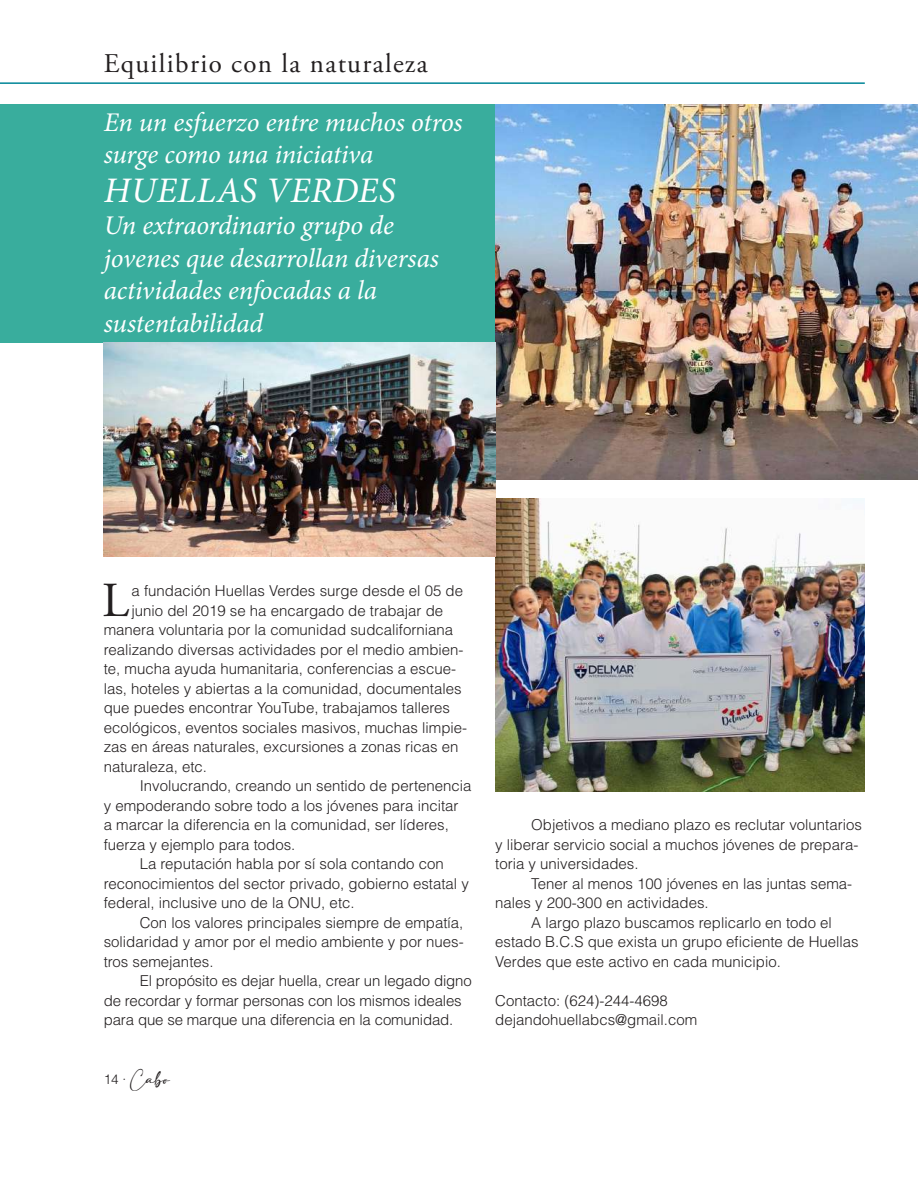
<style>
.page{position:relative;width:918px;height:1188px;background:#fff}
.page>*{position:absolute;margin:0;border:0;box-sizing:border-box;transform-origin:0 0}
.t1{font:48.9px "Adobe Garamond Pro";color:#231f20}
.t2{font:italic 36px "Minion Pro";letter-spacing:.01em;color:#fff}
.t3{font:italic 27px/32.4px "Minion Pro";letter-spacing:-.005em;color:#fff}
.t4{font:27px "Adobe Garamond Pro";letter-spacing:.05em;color:#231f20}
.t5{font:300 15px/19.5px "Helvetica LT Std";color:#231f20}
.t6{font:12px "adelia";color:#231f20}
.s1{font-family:"Helvetica LT Std";font-weight:300;font-size:13.5px}
</style>
<div class="page">
<div style="left:0;top:104px;width:548px;height:239px;background:#39ad9d"></div>
<img style="left:495px;top:104px;width:423px;height:375px">
<img style="left:495px;top:499px;width:370px;height:292px">
<img style="left:104px;top:343px;width:391px;height:213px">
<hr style="left:0;top:82px;width:865px;height:2px;background:#008597">
<h3 class="t4" style="left:104px;top:48px;width:326px">Equilibrio con la naturaleza</h3>
<h3 class="t3" style="left:104px;top:106px;width:360px">En un esfuerzo entre muchos otros surge como una iniciativa</h3>
<h2 class="t2" style="left:104px;top:166px;width:293px">HUELLAS VERDES</h2>
<h3 class="t3" style="left:104px;top:210px;width:337px">Un extraordinario grupo de jovenes que desarrollan diversas actividades enfocadas a la sustentabilidad</h3>
<h1 class="t1" style="left:102px;top:571px;width:29px">L</h1>
<p class="t5" style="left:132px;top:581px;width:333px">a fundación Huellas Verdes surge desde el 05 de</p>
<p class="t5" style="left:132px;top:600px;width:313px">junio del 2019 se ha encargado de trabajar de</p>
<p class="t5" style="left:104px;top:620px;width:351px">manera voluntaria por la comunidad sudcaliforniana</p>
<p class="t5" style="left:104px;top:639px;width:361px">realizando diversas actividades por el medio ambien-</p>
<p class="t5" style="left:104px;top:659px;width:354px">te, mucha ayuda humanitaria, conferencias a escue-</p>
<p class="t5" style="left:104px;top:678px;width:359px">las, hoteles y abiertas a la comunidad, documentales</p>
<p class="t5" style="left:104px;top:698px;width:348px">que puedes encontrar YouTube, trabajamos talleres</p>
<p class="t5" style="left:104px;top:717px;width:365px">ecológicos, eventos sociales masivos, muchas limpie-</p>
<p class="t5" style="left:104px;top:737px;width:356px">zas en áreas naturales, excursiones a zonas ricas en</p>
<p class="t5" style="left:104px;top:756px;width:105px">naturaleza, etc.</p>
<p class="t5" style="left:140px;top:776px;width:333px">Involucrando, creando un sentido de pertenencia</p>
<p class="t5" style="left:104px;top:795px;width:356px">y empoderando sobre todo a los jóvenes para incitar</p>
<p class="t5" style="left:104px;top:815px;width:347px">a marcar la diferencia en la comunidad, ser líderes,</p>
<p class="t5" style="left:104px;top:834px;width:193px">fuerza y ejemplo para todos.</p>
<p class="t5" style="left:140px;top:854px;width:306px">La reputación habla por sí sola contando con</p>
<p class="t5" style="left:104px;top:873px;width:367px">reconocimientos del sector privado, gobierno estatal y</p>
<p class="t5" style="left:104px;top:893px;width:252px">federal, inclusive uno de la ONU, etc.</p>
<p class="t5" style="left:140px;top:912px;width:325px">Con los valores principales siempre de empatía,</p>
<p class="t5" style="left:104px;top:932px;width:362px">solidaridad y amor por el medio ambiente y por nues-</p>
<p class="t5" style="left:104px;top:951px;width:111px">tros semejantes.</p>
<p class="t5" style="left:140px;top:971px;width:334px">El propósito es dejar huella, crear un legado digno</p>
<p class="t5" style="left:104px;top:990px;width:360px">de recordar y formar personas con los mismos ideales</p>
<p class="t5" style="left:104px;top:1010px;width:351px">para que se marque una diferencia en la comunidad.</p>
<p class="t6" style="left:104px;top:1072px;width:67px"><span class="s1">14 ·</span> Cabo</p>
<p class="t5" style="left:495px;top:815px;width:368px;text-indent:36px">Objetivos a mediano plazo es reclutar voluntarios y liberar servicio social a muchos jóvenes de prepara&shy;toria y universidades.</p>
<p class="t5" style="left:495px;top:873px;width:358px;text-indent:36px">Tener al menos 100 jóvenes en las juntas sema&shy;nales y 200-300 en actividades.</p>
<p class="t5" style="left:495px;top:912px;width:365px;text-indent:36px">A largo plazo buscamos replicarlo en todo el estado B.C.S que exista un grupo eficiente de Huellas<br>Verdes que este activo en cada municipio.</p>
<p class="t5" style="left:495px;top:990px;width:204px">Contacto: (624)-244-4698 dejandohuellabcs@gmail.com</p>
</div>
